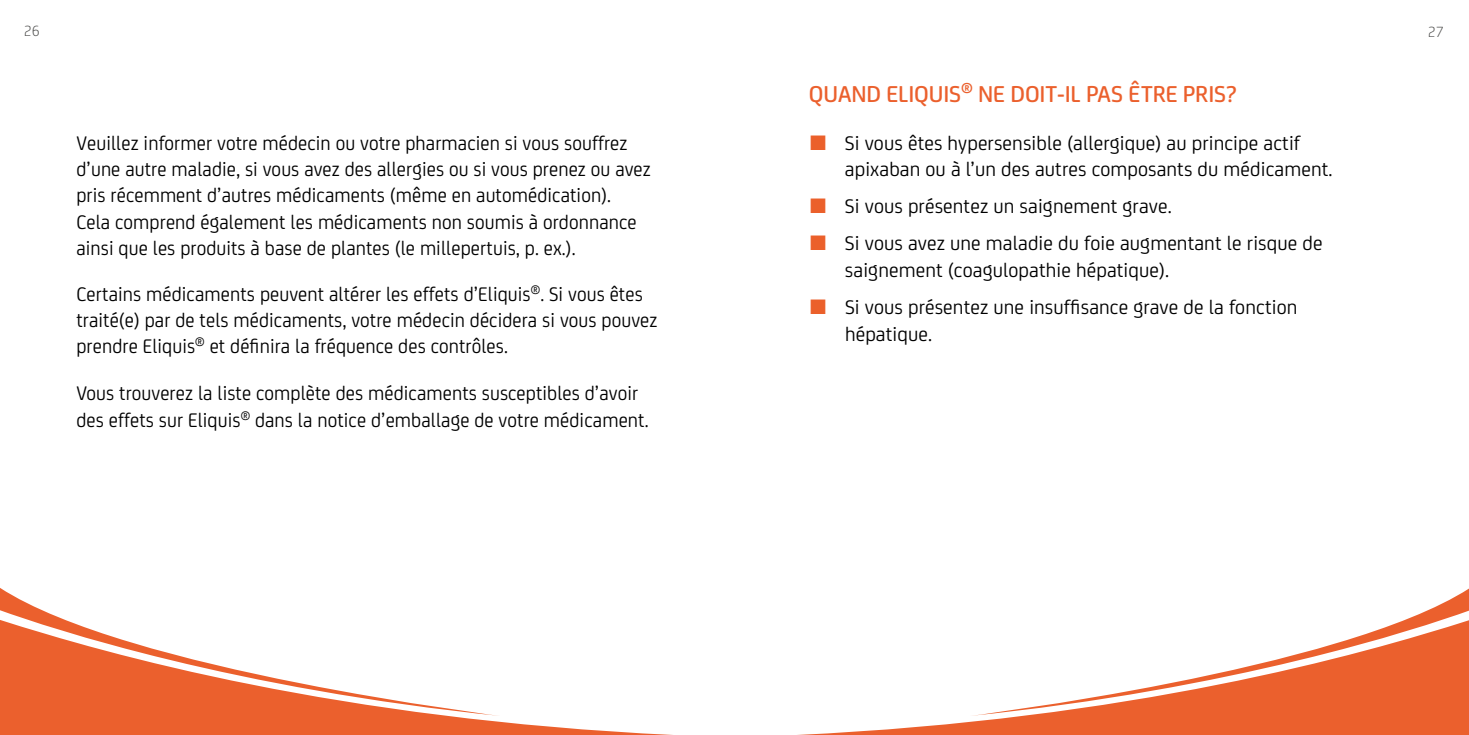
<style>
.page{position:relative;width:1469px;height:735px;background:#fff}
.page>*{position:absolute;margin:0;border:0;box-sizing:border-box;transform-origin:0 0}
.t1{font:500 24.5px "FS Joey";letter-spacing:-.005em;color:#eb602d}
.t2{font:21px/26.2px "FS Joey";letter-spacing:.005em;color:#000;scale:.96 1}
.t3{font:21px/26.2px "FS Joey";letter-spacing:.005em;color:#000}
.t4{font:300 15.75px "FS Joey";color:#4a4a49}
.s1{color:#eb602b}
</style>
<div class="page">
<svg style="left:817px;top:715px;width:651px;height:19px"></svg>
<svg style="left:978px;top:589px;width:490px;height:126px"></svg>
<svg style="left:0;top:715px;width:653px;height:19px"></svg>
<svg style="left:0;top:588px;width:492px;height:127px"></svg>
<p class="t4" style="left:24px;top:19px;width:18px">26</p>
<p class="t4" style="left:1427px;top:20px;width:18px">27</p>
<p class="t2" style="left:76px;top:128px;width:600px">Veuillez informer votre médecin ou votre pharmacien si vous souffrez d’une autre maladie, si vous avez des allergies ou si vous prenez ou avez pris récemment d’autres médicaments (même en automédication).<br>Cela comprend également les médicaments non soumis à ordonnance ainsi que les produits à base de plantes (le millepertuis, p. ex.).</p>
<p class="t2" style="left:76px;top:279px;width:607px">Certains médicaments peuvent altérer les effets d’Eliquis<sup>®</sup>. Si vous êtes traité(e) par de tels médicaments, votre médecin décidera si vous pouvez prendre Eliquis<sup>®</sup> et définira la fréquence des contrôles.</p>
<p class="t2" style="left:76px;top:379px;width:597px">Vous trouverez la liste complète des médicaments susceptibles d’avoir des effets sur Eliquis<sup>®</sup> dans la notice d’emballage de votre médicament.</p>
<p class="t1" style="left:809px;top:75px;width:429px">QUAND ELIQUIS<sup>®</sup> NE DOIT-IL PAS ÊTRE PRIS?</p>
<p class="t3" style="left:845px;top:128px;width:489px;text-indent:-35px"><span class="s1">■</span> Si vous êtes hypersensible (allergique) au principe actif apixaban ou à l’un des autres composants du médicament.</p>
<p class="t3" style="left:810px;top:192px;width:363px"><span class="s1">■</span> Si vous présentez un saignement grave.</p>
<p class="t3" style="left:845px;top:229px;width:479px;text-indent:-35px"><span class="s1">■</span> Si vous avez une maladie du foie augmentant le risque de saignement (coagulopathie hépatique).</p>
<p class="t3" style="left:845px;top:292px;width:454px;line-height:27.1px;text-indent:-35px"><span class="s1">■</span> Si vous présentez une insuffisance grave de la fonction hépatique.</p>
</div>
